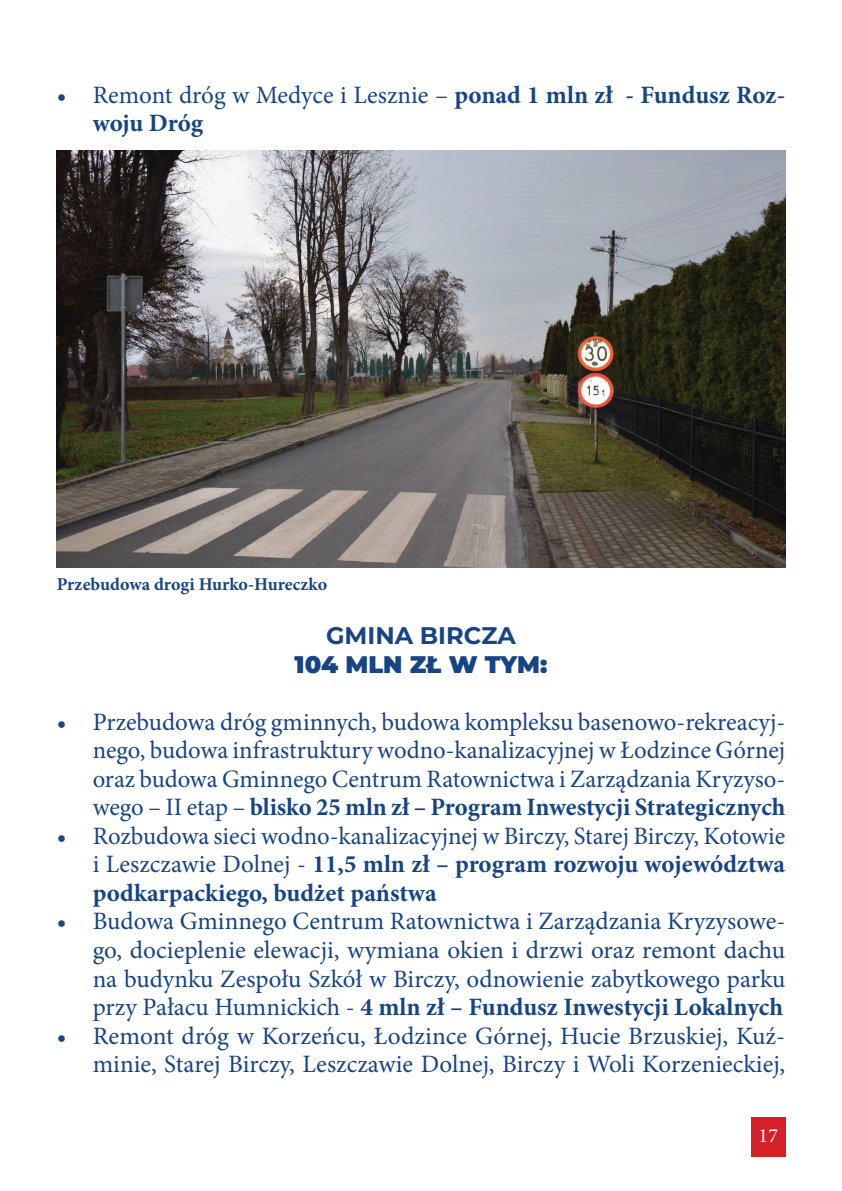
<style>
.page{position:relative;width:842px;height:1191px;background:#fff}
.page>*{position:absolute;margin:0;border:0;box-sizing:border-box;transform-origin:0 0}
.t1{font:25px/28.4px "Minion Pro";color:#174484;text-align:justify}
.t2{font:700 25px/28.4px "Minion Pro";letter-spacing:-.005em;color:#174484}
.t3{font:900 24px "Montserrat";color:#174484}
.t4{font:700 24px "Montserrat";color:#174484}
.t5{font:20px "Minion Pro";color:#fff}
.t6{font:700 18px "Minion Pro";color:#174484}
.s1{font-weight:400}
.s2{font-weight:700}
</style>
<div class="page">
<div style="left:751px;top:1117px;width:34px;height:40px;background:#d52027"></div>
<img style="left:57px;top:150px;width:728px;height:417px">
<p class="t2" style="left:93px;top:80px;width:694px;text-indent:-36px"><span class="s1">• Remont dróg w Medyce i Lesznie –</span> ponad 1 mln zł - Fundusz Roz&shy;woju Dróg</p>
<p class="t6" style="left:57px;top:571px;width:272px">Przebudowa drogi Hurko-Hureczko</p>
<p class="t4" style="left:326px;top:618px;width:191px">GMINA BIRCZA</p>
<p class="t3" style="left:295px;top:646px;width:254px">104 MLN ZŁ W TYM:</p>
<p class="t1" style="left:93px;top:708px;width:694px;text-indent:-36px">• Przebudowa dróg gminnych, budowa kompleksu basenowo-rekreacyj&shy;nego, budowa infrastruktury wodno-kanalizacyjnej w Łodzince Górnej oraz budowa Gminnego Centrum Ratownictwa i Zarządzania Kryzyso&shy;wego – II etap – <span class="s2">blisko 25 mln zł – Program Inwestycji Strategicznych</span></p>
<p class="t1" style="left:93px;top:822px;width:694px;text-indent:-36px">• Rozbudowa sieci wodno-kanalizacyjnej w Birczy, Starej Birczy, Kotowie i Leszczawie Dolnej - <span class="s2">11,5 mln zł – program rozwoju województwa podkarpackiego, budżet państwa</span></p>
<p class="t1" style="left:93px;top:907px;width:694px;text-indent:-36px">• Budowa Gminnego Centrum Ratownictwa i Zarządzania Kryzysowe&shy;go, docieplenie elewacji, wymiana okien i drzwi oraz remont dachu na budynku Zespołu Szkół w Birczy, odnowienie zabytkowego parku przy Pałacu Humnickich - <span class="s2">4 mln zł – Fundusz Inwestycji Lokalnych</span></p>
<p class="t1" style="left:57px;top:1021px;width:730px;text-align:right">• Remont dróg w Korzeńcu, Łodzince Górnej, Hucie Brzuskiej, Kuź&shy;minie, Starej Birczy, Leszczawie Dolnej, Birczy i Woli Korzenieckiej,</p>
<p class="t5" style="left:758px;top:1122px;width:21px">17</p>
</div>
